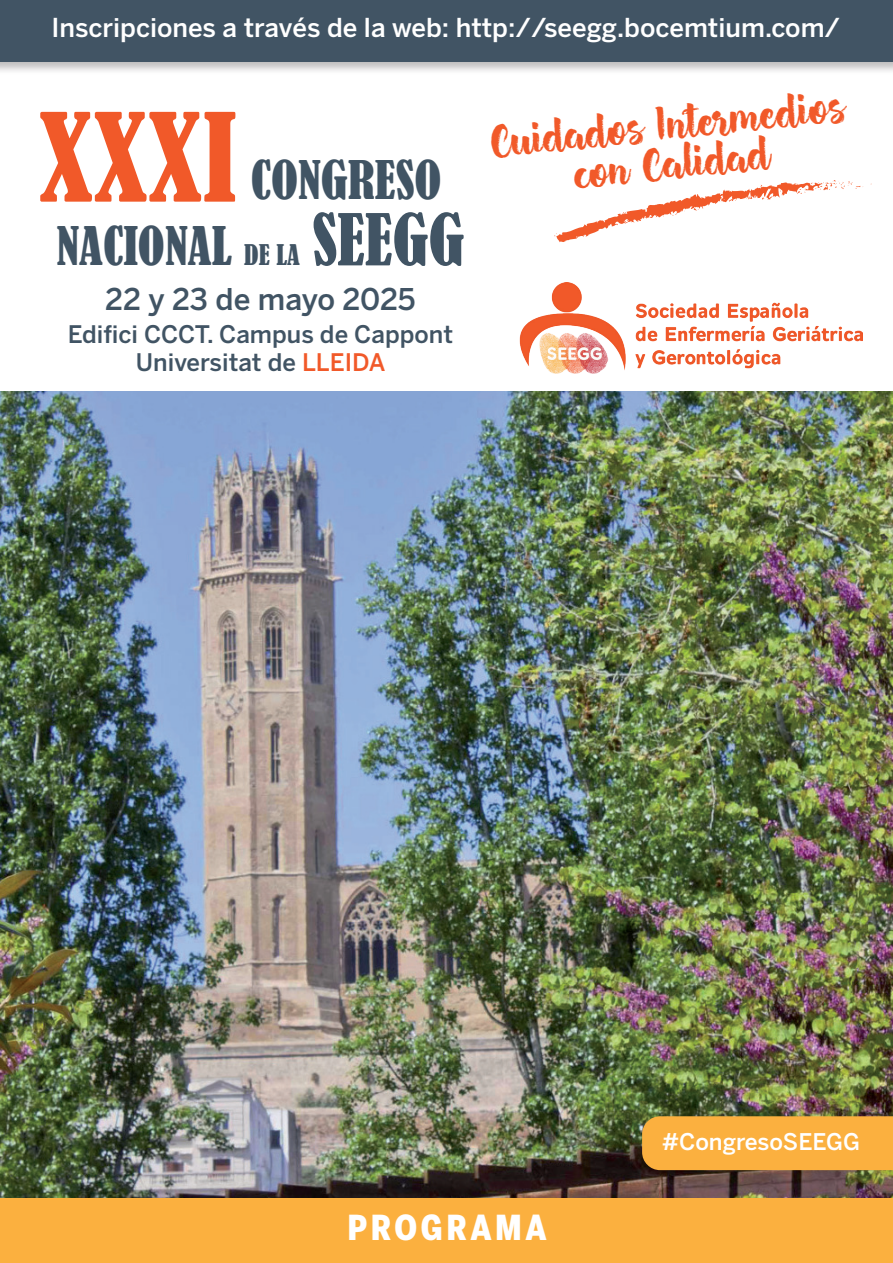
<style>
.page{position:relative;width:893px;height:1263px;background:#fff}
.page>*{position:absolute;margin:0;border:0;box-sizing:border-box;transform-origin:0 0}
.t1{font:condensed 114px "Bernard";color:#f15929}
.t2{font:condensed 66.45px "Bernard";color:#415464}
.t3{font:condensed 49.95px/66.4px "Bernard";color:#415464}
.t4{font:43.8px/39.6px "Hensa";color:#f15929;text-align:center}
.t5{font:900 34.2px "Benton Sans Cond";letter-spacing:.1em;color:#fff}
.t6{font:500 29.7px "Benton Sans";letter-spacing:-.005em;color:#415464}
.t7{font:500 25.95px "Benton Sans";color:#fff}
.t8{font:500 24px/28px "Benton Sans";color:#415464;text-align:center}
.t9{font:500 22.8px "Benton Sans";color:#fff}
.s1{font-size:26.7px}
.s2{color:#f15929}
</style>
<div class="page">
<img style="left:0;top:391px;width:893px;height:807px">
<div style="left:0;top:1198px;width:893px;height:65px;background:#fbb03f"></div>
<img style="left:519px;top:283px;width:343px;height:91px">
<div style="left:0;top:0;width:893px;height:75px;background:#231f20;opacity:.3"></div>
<div style="left:0;top:0;width:893px;height:62px;background:#415464"></div>
<svg style="left:554px;top:180px;width:309px;height:63px"></svg>
<div style="left:642px;top:1116px;width:251px;height:54px;background:#fbb03f"></div>
<p class="t7" style="left:51px;top:13px;width:790px">Inscripciones a través de la web: http://seegg.bocemtium.com/</p>
<h1 class="t1" style="left:39px;top:92px;width:198px">XXXI</h1>
<h3 class="t3" style="left:56px;top:147px;width:387px;text-indent:194px">CONGRESO<br>NACIONAL <span class="s1">DE LA</span></h3>
<h2 class="t2" style="left:312px;top:201px;width:154px">SEEGG</h2>
<p class="t6" style="left:105px;top:281px;width:312px">22 y 23 de mayo 2025</p>
<p class="t8" style="left:68px;top:320px;width:387px">Edifici CCCT. Campus de Cappont<br>Universitat de <span class="s2">LLEIDA</span></p>
<h3 class="t4" style="left:490px;top:128px;width:358px;rotate:-6deg">Cuidados Intermedios con Calidad</h3>
<p class="t9" style="left:662px;top:1128px;width:199px">#CongresoSEEGG</p>
<h3 class="t5" style="left:347px;top:1207px;width:201px">PROGRAMA</h3>
</div>
